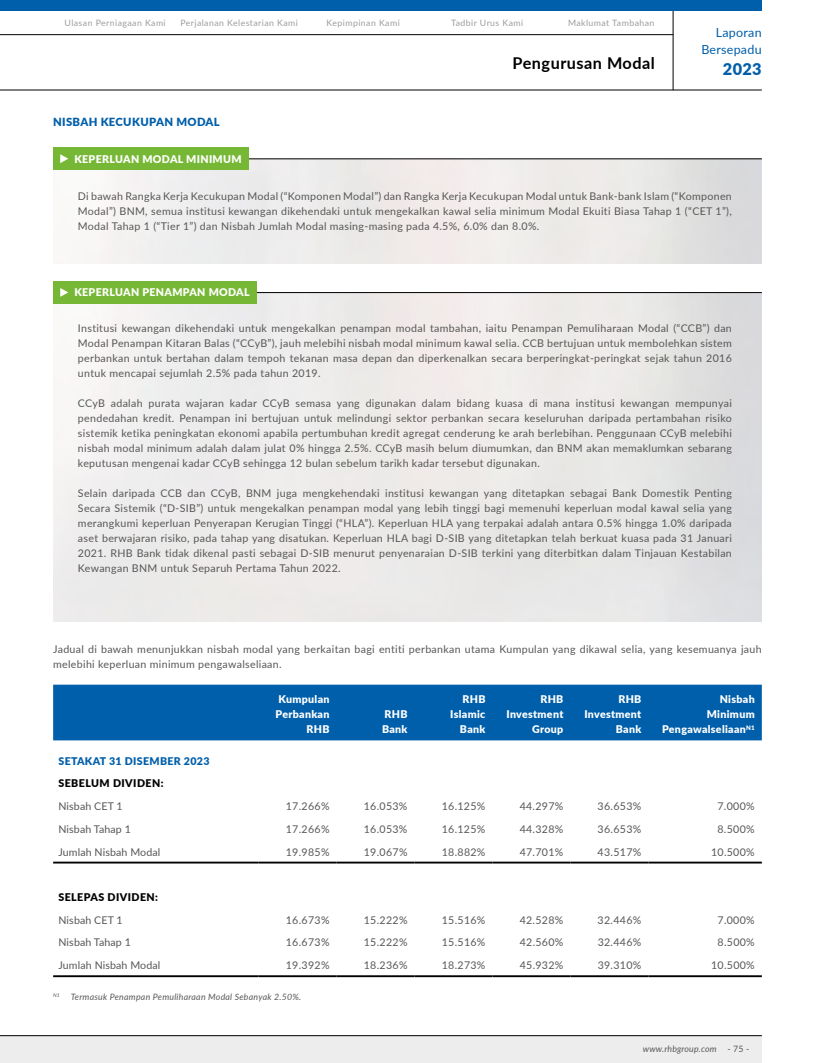
<style>
.page{position:relative;width:815px;height:1063px;background:#fff}
.page>*{position:absolute;margin:0;border:0;box-sizing:border-box;transform-origin:0 0}
.t1{font:700 16.25px "Lato";letter-spacing:.03em;color:#000}
.t2{font:900 16.25px "Lato";color:#005faa}
.t3{font:12.5px/17.5px "Lato";letter-spacing:.02em;color:#005faa;text-align:right}
.t4{font:900 11.25px "Lato";letter-spacing:.03em;color:#005faa}
.t5{font:10.62px/15px "Lato";letter-spacing:.03em;color:#575756;text-align:justify}
.t6{font:900 10.62px/15px "Lato";letter-spacing:.03em;color:#fff;text-align:right}
.t7{font:10.62px "Lato";letter-spacing:.01em;color:#575756}
.t8{font:900 10.62px "Lato";letter-spacing:.04em;color:#000}
.t9{font:900 10.62px "Lato";letter-spacing:.03em;color:#005faa}
.t10{font:8.75px "Lato";letter-spacing:.05em;color:#9d9d9c}
.t11{font:italic 8.75px "Lato";letter-spacing:.03em;color:#575756}
.t12{font:italic 5.12px "Lato";color:#575756}
.s1{font-style:normal}
</style>
<div class="page">
<div style="left:0;top:1036px;width:762px;height:27px;background:#ededed"></div>
<hr style="left:0;top:90px;width:762px;height:1px;background:#000">
<hr style="left:0;top:1035px;width:762px;height:1px;background:#000">
<hr style="left:673px;top:11px;width:1px;height:79px;background:#000">
<div style="left:0;top:0;width:762px;height:11px;background:#005faa"></div>
<hr style="left:0;top:34px;width:673px;height:1px;background:#000">
<div style="left:53px;top:685px;width:709px;height:55px;background:#005faa"></div>
<hr style="left:53px;top:862px;width:206px;height:2px;background:#000">
<hr style="left:259px;top:862px;width:78px;height:2px;background:#000">
<hr style="left:337px;top:862px;width:78px;height:2px;background:#000">
<hr style="left:415px;top:862px;width:78px;height:2px;background:#000">
<hr style="left:493px;top:862px;width:77px;height:2px;background:#000">
<hr style="left:570px;top:862px;width:78px;height:2px;background:#000">
<hr style="left:648px;top:862px;width:114px;height:2px;background:#000">
<hr style="left:53px;top:975px;width:206px;height:2px;background:#000">
<hr style="left:259px;top:975px;width:78px;height:2px;background:#000">
<hr style="left:337px;top:975px;width:78px;height:2px;background:#000">
<hr style="left:415px;top:975px;width:78px;height:2px;background:#000">
<hr style="left:493px;top:975px;width:77px;height:2px;background:#000">
<hr style="left:570px;top:975px;width:78px;height:2px;background:#000">
<hr style="left:648px;top:975px;width:114px;height:2px;background:#000">
<hr style="left:53px;top:159px;width:709px;height:1px;background:#000">
<div style="left:53px;top:147px;width:196px;height:23px;background:#76b835"></div>
<svg style="left:60px;top:154px;width:8px;height:9px"></svg>
<hr style="left:53px;top:292px;width:709px;height:1px;background:#000">
<div style="left:53px;top:281px;width:204px;height:23px;background:#76b835"></div>
<svg style="left:60px;top:288px;width:8px;height:9px"></svg>
<p class="t10" style="left:65px;top:17px;width:103px">Ulasan Perniagaan Kami</p>
<p class="t10" style="left:180px;top:17px;width:119px">Perjalanan Kelestarian Kami</p>
<p class="t10" style="left:327px;top:17px;width:75px">Kepimpinan Kami</p>
<p class="t10" style="left:451px;top:17px;width:74px">Tadbir Urus Kami</p>
<p class="t10" style="left:568px;top:17px;width:88px">Maklumat Tambahan</p>
<p class="t4" style="left:53px;top:113px;width:168px">NISBAH KECUKUPAN MODAL</p>
<h1 class="t1" style="left:513px;top:51px;width:144px">Pengurusan Modal</h1>
<p class="t3" style="left:701px;top:23px;width:62px">Laporan<br>Bersepadu</p>
<h1 class="t2" style="left:723px;top:57px;width:40px">2023</h1>
<p class="t6" style="left:74px;top:151px;width:169px">KEPERLUAN MODAL MINIMUM</p>
<p class="t5" style="left:78px;top:188px;width:655px">Di bawah Rangka Kerja Kecukupan Modal (“Komponen Modal”) dan Rangka Kerja Kecukupan Modal untuk Bank-bank Islam (“Komponen Modal”) BNM, semua institusi kewangan dikehendaki untuk mengekalkan kawal selia minimum Modal Ekuiti Biasa Tahap 1 (“CET 1”), Modal Tahap 1 (“Tier 1”) dan Nisbah Jumlah Modal masing-masing pada 4.5%, 6.0% dan 8.0%.</p>
<p class="t6" style="left:74px;top:285px;width:177px">KEPERLUAN PENAMPAN MODAL</p>
<p class="t5" style="left:78px;top:320px;width:655px">Institusi kewangan dikehendaki untuk mengekalkan penampan modal tambahan, iaitu Penampan Pemuliharaan Modal (“CCB”) dan Modal Penampan Kitaran Balas (“CCyB”), jauh melebihi nisbah modal minimum kawal selia. CCB bertujuan untuk membolehkan sistem perbankan untuk bertahan dalam tempoh tekanan masa depan dan diperkenalkan secara berperingkat-peringkat sejak tahun 2016 untuk mencapai sejumlah 2.5% pada tahun 2019.</p>
<p class="t5" style="left:78px;top:396px;width:655px">CCyB adalah purata wajaran kadar CCyB semasa yang digunakan dalam bidang kuasa di mana institusi kewangan mempunyai pendedahan kredit. Penampan ini bertujuan untuk melindungi sektor perbankan secara keseluruhan daripada pertambahan risiko sistemik ketika peningkatan ekonomi apabila pertumbuhan kredit agregat cenderung ke arah berlebihan. Penggunaan CCyB melebihi nisbah modal minimum adalah dalam julat 0% hingga 2.5%. CCyB masih belum diumumkan, dan BNM akan memaklumkan sebarang keputusan mengenai kadar CCyB sehingga 12 bulan sebelum tarikh kadar tersebut digunakan.</p>
<p class="t5" style="left:78px;top:486px;width:655px">Selain daripada CCB dan CCyB, BNM juga mengkehendaki institusi kewangan yang ditetapkan sebagai Bank Domestik Penting Secara Sistemik (“D-SIB”) untuk mengekalkan penampan modal yang lebih tinggi bagi memenuhi keperluan modal kawal selia yang merangkumi keperluan Penyerapan Kerugian Tinggi (“HLA”). Keperluan HLA yang terpakai adalah antara 0.5% hingga 1.0% daripada aset berwajaran risiko, pada tahap yang disatukan. Keperluan HLA bagi D-SIB yang ditetapkan telah berkuat kuasa pada 31 Januari 2021. RHB Bank tidak dikenal pasti sebagai D-SIB menurut penyenaraian D-SIB terkini yang diterbitkan dalam Tinjauan Kestabilan Kewangan BNM untuk Separuh Pertama Tahun 2022.</p>
<p class="t5" style="left:53px;top:641px;width:710px">Jadual di bawah menunjukkan nisbah modal yang berkaitan bagi entiti perbankan utama Kumpulan yang dikawal selia, yang kesemuanya jauh melebihi keperluan minimum pengawalseliaan.</p>
<p class="t6" style="left:276px;top:691px;width:56px">Kumpulan<br>Perbankan<br>RHB</p>
<p class="t6" style="left:450px;top:691px;width:37px">RHB<br>Islamic<br>Bank</p>
<p class="t6" style="left:506px;top:691px;width:58px">RHB<br>Investment<br>Group</p>
<p class="t6" style="left:584px;top:691px;width:58px">RHB<br>Investment<br>Bank</p>
<p class="t6" style="left:662px;top:691px;width:94px">Nisbah<br>Minimum<br>Pengawalseliaan<sup>N1</sup></p>
<p class="t6" style="left:382px;top:706px;width:27px;text-align:left">RHB<br>Bank</p>
<p class="t9" style="left:58px;top:753px;width:153px">SETAKAT 31 DISEMBER 2023</p>
<p class="t8" style="left:58px;top:775px;width:107px">SEBELUM DIVIDEN:</p>
<p class="t7" style="left:58px;top:799px;width:66px">Nisbah CET 1</p>
<p class="t5" style="left:286px;top:798px;width:45px">17.266%</p>
<p class="t5" style="left:364px;top:798px;width:45px">16.053%</p>
<p class="t5" style="left:442px;top:798px;width:45px">16.125%</p>
<p class="t5" style="left:520px;top:798px;width:45px">44.297%</p>
<p class="t5" style="left:598px;top:798px;width:45px">36.653%</p>
<p class="t5" style="left:717px;top:798px;width:39px">7.000%</p>
<p class="t7" style="left:58px;top:821px;width:74px">Nisbah Tahap 1</p>
<p class="t5" style="left:286px;top:821px;width:45px">17.266%</p>
<p class="t5" style="left:364px;top:821px;width:45px">16.053%</p>
<p class="t5" style="left:442px;top:821px;width:45px">16.125%</p>
<p class="t5" style="left:520px;top:821px;width:45px">44.328%</p>
<p class="t5" style="left:598px;top:821px;width:45px">36.653%</p>
<p class="t5" style="left:717px;top:821px;width:39px">8.500%</p>
<p class="t7" style="left:58px;top:844px;width:103px">Jumlah Nisbah Modal</p>
<p class="t5" style="left:286px;top:844px;width:45px">19.985%</p>
<p class="t5" style="left:364px;top:844px;width:45px">19.067%</p>
<p class="t5" style="left:442px;top:844px;width:45px">18.882%</p>
<p class="t5" style="left:520px;top:844px;width:45px">47.701%</p>
<p class="t5" style="left:598px;top:844px;width:45px">43.517%</p>
<p class="t5" style="left:711px;top:844px;width:45px">10.500%</p>
<p class="t8" style="left:58px;top:889px;width:101px">SELEPAS DIVIDEN:</p>
<p class="t7" style="left:58px;top:912px;width:66px">Nisbah CET 1</p>
<p class="t5" style="left:286px;top:912px;width:45px">16.673%</p>
<p class="t5" style="left:364px;top:912px;width:45px">15.222%</p>
<p class="t5" style="left:442px;top:912px;width:45px">15.516%</p>
<p class="t5" style="left:520px;top:912px;width:45px">42.528%</p>
<p class="t5" style="left:598px;top:912px;width:45px">32.446%</p>
<p class="t5" style="left:718px;top:912px;width:39px">7.000%</p>
<p class="t7" style="left:59px;top:935px;width:74px">Nisbah Tahap 1</p>
<p class="t5" style="left:286px;top:935px;width:45px">16.673%</p>
<p class="t5" style="left:364px;top:935px;width:45px">15.222%</p>
<p class="t5" style="left:442px;top:935px;width:45px">15.516%</p>
<p class="t5" style="left:520px;top:935px;width:45px">42.560%</p>
<p class="t5" style="left:598px;top:935px;width:45px">32.446%</p>
<p class="t5" style="left:718px;top:935px;width:39px">8.500%</p>
<p class="t7" style="left:59px;top:958px;width:103px">Jumlah Nisbah Modal</p>
<p class="t5" style="left:286px;top:957px;width:45px">19.392%</p>
<p class="t5" style="left:364px;top:957px;width:45px">18.236%</p>
<p class="t5" style="left:442px;top:957px;width:45px">18.273%</p>
<p class="t5" style="left:520px;top:957px;width:45px">45.932%</p>
<p class="t5" style="left:598px;top:957px;width:45px">39.310%</p>
<p class="t5" style="left:711px;top:957px;width:45px">10.500%</p>
<p class="t12" style="left:53px;top:991px;width:8px">N1</p>
<p class="t11" style="left:71px;top:990px;width:232px">Termasuk Penampan Pemuliharaan Modal Sebanyak 2.50%.</p>
<p class="t11" style="left:643px;top:1043px;width:108px">www.rhbgroup.com <span class="s1">- 75 -</span></p>
</div>
